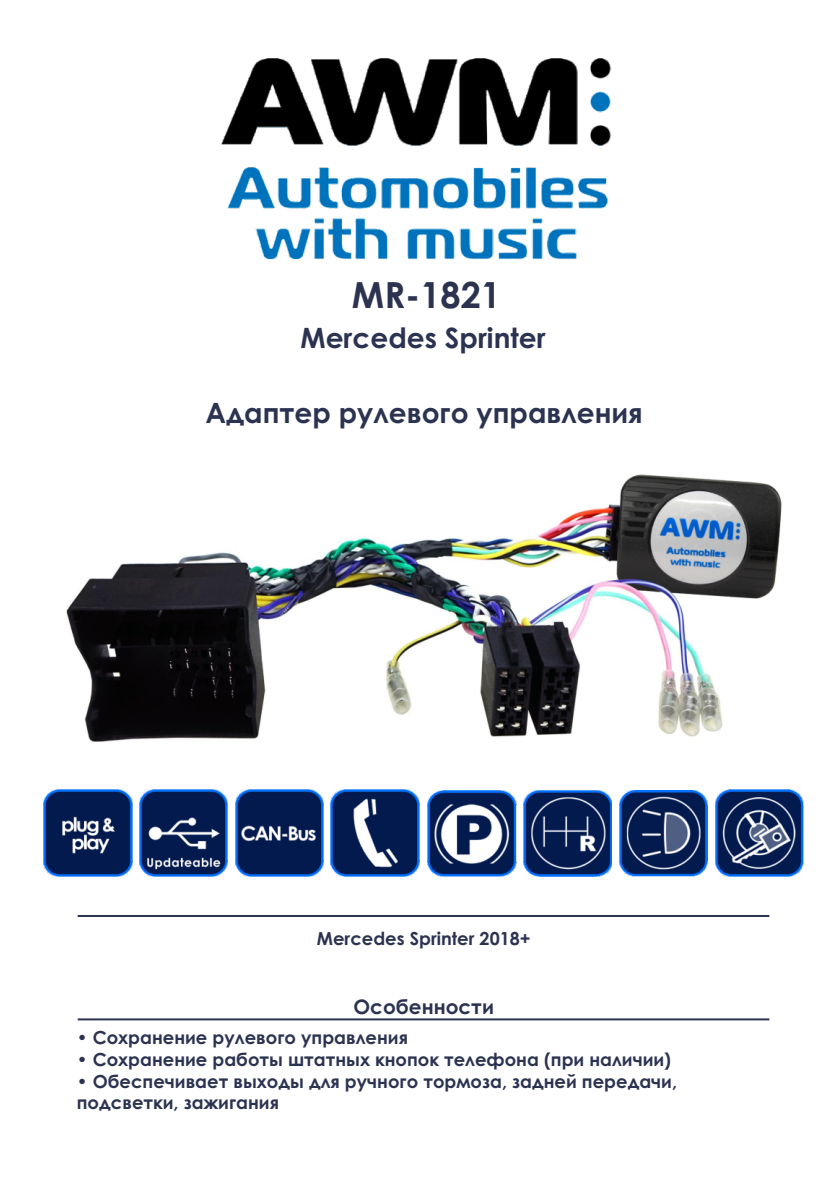
<style>
.page{position:relative;width:838px;height:1191px;background:#fff}
.page>*{position:absolute;margin:0;border:0;box-sizing:border-box;transform-origin:0 0}
.t1{font:700 36px "Century Gothic";color:#2b3351}
.t2{font:700 28px "Century Gothic";color:#2b3351}
.t3{font:700 20px "Century Gothic";color:#2b3351}
.t4{font:700 18px/21.8px "Century Gothic";color:#2b3351}
</style>
<div class="page">
<hr style="left:78px;top:914px;width:691px;height:2px;background:#2b3351">
<img style="left:43px;top:789px;width:89px;height:87px">
<img style="left:139px;top:789px;width:89px;height:87px">
<img style="left:235px;top:789px;width:89px;height:87px">
<img style="left:331px;top:789px;width:89px;height:87px">
<img style="left:428px;top:790px;width:88px;height:86px">
<img style="left:523px;top:790px;width:89px;height:86px">
<img style="left:619px;top:790px;width:89px;height:86px">
<img style="left:715px;top:789px;width:89px;height:87px">
<img style="left:221px;top:58px;width:390px;height:202px">
<img style="left:66px;top:474px;width:716px;height:268px">
<hr style="left:78px;top:1018px;width:691px;height:2px;background:#2b3351">
<h1 class="t1" style="left:352px;top:281px;width:151px">MR-1821</h1>
<h2 class="t2" style="left:301px;top:327px;width:247px">Mercedes Sprinter</h2>
<h2 class="t2" style="left:205px;top:402px;width:439px">Адаптер рулевого управления</h2>
<p class="t4" style="left:317px;top:928px;width:215px">Mercedes Sprinter 2018+</p>
<p class="t3" style="left:353px;top:998px;width:142px">Особенности</p>
<p class="t4" style="left:77px;top:1027px;width:333px">• Сохранение рулевого управления</p>
<p class="t4" style="left:77px;top:1049px;width:596px">• Сохранение работы штатных кнопок телефона (при наличии)</p>
<p class="t4" style="left:77px;top:1071px;width:602px">• Обеспечивает выходы для ручного тормоза, задней передачи, подсветки, зажигания</p>
</div>
